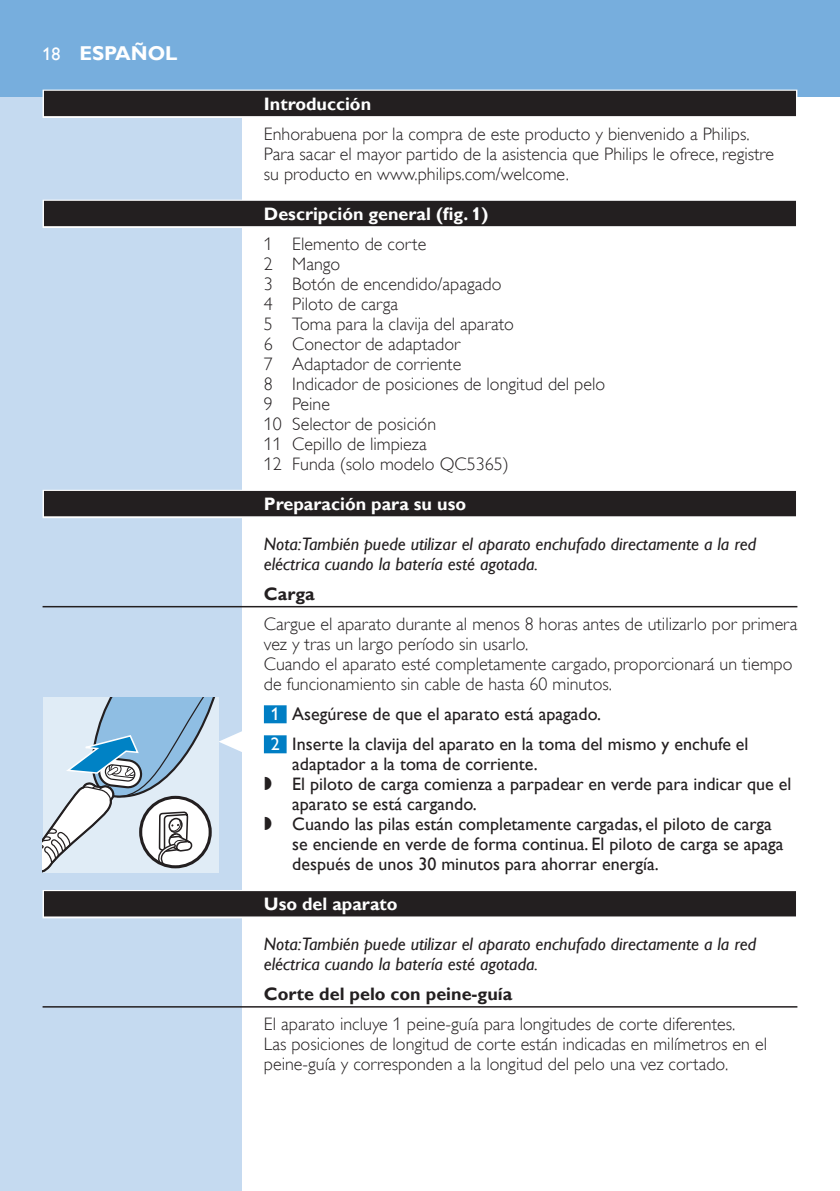
<style>
.page{position:relative;width:840px;height:1191px;background:#fff}
.page>*{position:absolute;margin:0;border:0;box-sizing:border-box;transform-origin:0 0}
.t1{font:700 20px "Gill Sans Alt One WGL";color:#fff}
.t2{font:18px/20px "Gill Sans Alt One WGL Light";color:#231f20}
.t3{font:18px/30px "Gill Sans Alt One WGL";color:#231f20}
.t4{font:italic 18px/20px "Gill Sans Alt One WGL";color:#231f20}
.t5{font:700 18px "Gill Sans Alt One WGL";color:#fff}
.t6{font:700 18px "Gill Sans Alt One WGL";color:#231f20}
.t7{font:18px "Gill Sans Alt One WGL";color:#fff}
.s1{color:#fff}
.s2{font-family:"Philips Ll Font Plain"}
</style>
<div class="page">
<div style="left:0;top:95px;width:241px;height:1096px;background:#c5daf0"></div>
<div style="left:0;top:0;width:839px;height:96px;background:#77aedd"></div>
<div style="left:43px;top:90px;width:754px;height:28px;background:#e4e3e3"></div>
<div style="left:44px;top:91px;width:751px;height:25px;background:#231f20"></div>
<div style="left:43px;top:200px;width:754px;height:28px;background:#d9d9d9"></div>
<div style="left:44px;top:201px;width:751px;height:25px;background:#231f20"></div>
<div style="left:43px;top:490px;width:754px;height:28px;background:#bdbcbc"></div>
<div style="left:44px;top:491px;width:751px;height:25px;background:#231f20"></div>
<hr style="left:43px;top:606px;width:754px;height:1px;background:#231f20">
<div style="left:264px;top:705px;width:22px;height:18px;background:#007ec4"></div>
<div style="left:264px;top:735px;width:22px;height:18px;background:#007ec4"></div>
<div style="left:43px;top:890px;width:754px;height:28px;background:#969495"></div>
<div style="left:44px;top:891px;width:751px;height:25px;background:#231f20"></div>
<hr style="left:43px;top:1006px;width:754px;height:1px;background:#231f20">
<svg style="left:43px;top:697px;width:199px;height:176px;background:#bed1e0"></svg>
<p class="t7" style="left:43px;top:42px;width:19px">18</p>
<p class="t1" style="left:79px;top:40px;width:99px">Español</p>
<p class="t5" style="left:264px;top:92px;width:109px">I ntroducción</p>
<p class="t2" style="left:264px;top:124px;width:511px">Enhorabuena por la compra de este producto y bienvenido a Philips.<br>Para sacar el mayor partido de la asistencia que Philips le ofrece, registre su producto en www.philips.com/welcome.</p>
<p class="t5" style="left:264px;top:202px;width:226px">Descripción general (fig. 1)</p>
<p class="t2" style="left:264px;top:234px;width:342px">1 Elemento de corte<br>2 Mango<br>3 Botón de encendido/apagado<br>4 Piloto de carga<br>5 Toma para la clavija del aparato<br>6 Conector de adaptador<br>7 Adaptador de corriente<br>8 Indicador de posiciones de longitud del pelo<br>9 Peine<br>10 Selector de posición<br>11 Cepillo de limpieza<br>12 Funda (solo modelo QC5365)</p>
<p class="t5" style="left:264px;top:492px;width:203px">Preparación para su uso</p>
<p class="t4" style="left:264px;top:534px;width:493px">Nota:También puede utilizar el aparato enchufado directamente a la red eléctrica cuando la batería esté agotada.</p>
<p class="t6" style="left:264px;top:582px;width:52px">Carga</p>
<p class="t2" style="left:264px;top:614px;width:534px">Cargue el aparato durante al menos 8 horas antes de utilizarlo por primera vez y tras un largo período sin usarlo.<br>Cuando el aparato esté completamente cargado, proporcionará un tiempo de funcionamiento sin cable de hasta 60 minutos.</p>
<p class="t3" style="left:270px;top:699px;width:479px"><span class="s1">1</span> Asegúrese de que el aparato está apagado.<br><span class="s1">2</span> Inserte la clavija del aparato en la toma del mismo y enchufe el</p>
<p class="t3" style="left:292px;top:749px;width:247px">adaptador a la toma de corriente.</p>
<p class="t3" style="left:264px;top:769px;width:529px"><span class="s2">,</span> El piloto de carga comienza a parpadear en verde para indicar que el</p>
<p class="t3" style="left:292px;top:789px;width:186px">aparato se está cargando.</p>
<p class="t3" style="left:264px;top:809px;width:509px"><span class="s2">,</span> Cuando las pilas están completamente cargadas, el piloto de carga</p>
<p class="t3" style="left:292px;top:829px;width:492px">se enciende en verde de forma continua. El piloto de carga se apaga</p>
<p class="t3" style="left:292px;top:849px;width:368px">después de unos 30 minutos para ahorrar energía.</p>
<p class="t5" style="left:264px;top:892px;width:135px">Uso del aparato</p>
<p class="t4" style="left:264px;top:934px;width:493px">Nota:También puede utilizar el aparato enchufado directamente a la red eléctrica cuando la batería esté agotada.</p>
<p class="t6" style="left:264px;top:982px;width:250px">Corte del pelo con peine-guía</p>
<p class="t2" style="left:264px;top:1014px;width:504px">El aparato incluye 1 peine-guía para longitudes de corte diferentes.<br>Las posiciones de longitud de corte están indicadas en milímetros en el peine-guía y corresponden a la longitud del pelo una vez cortado.</p>
</div>
